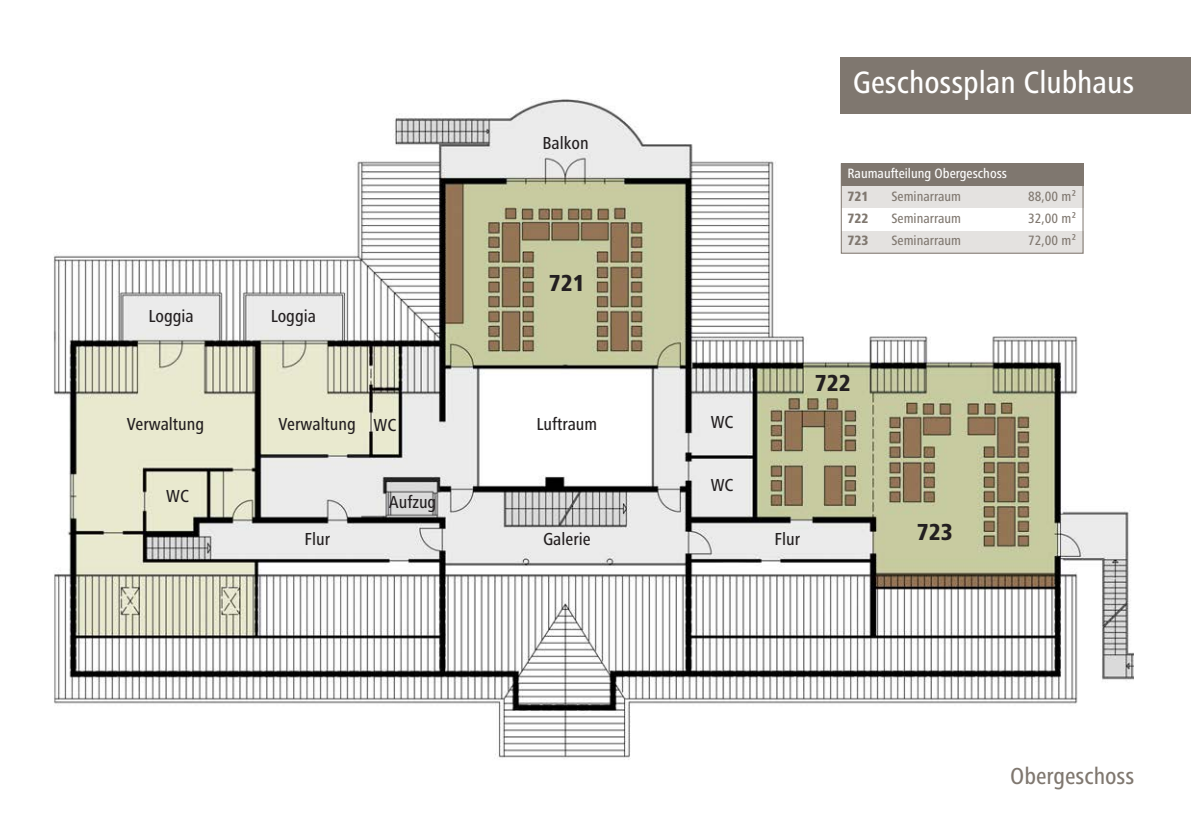
<style>
.page{position:relative;width:1191px;height:840px;background:#fff}
.page>*{position:absolute;margin:0;border:0;box-sizing:border-box;transform-origin:0 0}
.t1{font:500 condensed 32px "Frutiger Next Pro";color:#fff}
.t2{font:500 condensed 24px "Frutiger Next Pro";color:#7f776f}
.t3{font:800 condensed 24px "Frutiger Next Pro";color:#231f20}
.t4{font:500 condensed 18px "Frutiger Next Pro";color:#231f20}
.t5{font:500 condensed 14px "Frutiger Next Pro";color:#7f776f}
.t6{font:500 condensed 14px "Frutiger Next Pro";color:#fff}
.t7{font:800 condensed 14px "Frutiger Next Pro";color:#7f776f}
</style>
<div class="page">
<img style="left:53px;top:99px;width:1081px;height:661px">
<div style="left:840px;top:57px;width:351px;height:56px;background:#7f776f"></div>
<div style="left:840px;top:231px;width:243px;height:22px;background:#e4e2e0"></div>
<div style="left:840px;top:185px;width:243px;height:23px;background:#e4e2e0"></div>
<div style="left:840px;top:163px;width:243px;height:22px;background:#7f776f"></div>
<div style="left:840px;top:163px;width:243px;height:90px;border:1px solid #7f776f"></div>
<p class="t4" style="left:542px;top:133px;width:48px">Balkon</p>
<p class="t4" style="left:148px;top:305px;width:47px">Loggia</p>
<p class="t4" style="left:271px;top:305px;width:47px">Loggia</p>
<h2 class="t3" style="left:549px;top:269px;width:38px">721</h2>
<p class="t4" style="left:127px;top:413px;width:79px">Verwaltung</p>
<p class="t4" style="left:166px;top:485px;width:24px">WC</p>
<p class="t4" style="left:279px;top:413px;width:79px">Verwaltung</p>
<p class="t4" style="left:373px;top:414px;width:24px">WC</p>
<p class="t4" style="left:710px;top:411px;width:24px">WC</p>
<p class="t4" style="left:536px;top:413px;width:62px">Luftraum</p>
<p class="t4" style="left:389px;top:491px;width:49px">Aufzug</p>
<p class="t4" style="left:710px;top:474px;width:24px">WC</p>
<p class="t4" style="left:304px;top:528px;width:27px">Flur</p>
<p class="t4" style="left:543px;top:528px;width:49px">Galerie</p>
<h1 class="t1" style="left:852px;top:64px;width:283px">Geschossplan Clubhaus</h1>
<p class="t6" style="left:847px;top:166px;width:161px">Raumaufteilung Obergeschoss</p>
<p class="t7" style="left:847px;top:188px;width:23px">721</p>
<p class="t5" style="left:891px;top:188px;width:71px">Seminarraum</p>
<p class="t5" style="left:1028px;top:188px;width:50px">88,00 m²</p>
<p class="t7" style="left:847px;top:210px;width:23px">722</p>
<p class="t5" style="left:891px;top:210px;width:71px">Seminarraum</p>
<p class="t5" style="left:1028px;top:210px;width:50px">32,00 m²</p>
<p class="t7" style="left:847px;top:232px;width:23px">723</p>
<p class="t5" style="left:891px;top:232px;width:71px">Seminarraum</p>
<p class="t5" style="left:1028px;top:232px;width:50px">72,00 m²</p>
<h2 class="t3" style="left:814px;top:369px;width:38px">722</h2>
<p class="t4" style="left:774px;top:528px;width:27px">Flur</p>
<h2 class="t3" style="left:916px;top:517px;width:38px">723</h2>
<h2 class="t2" style="left:1010px;top:761px;width:126px">Obergeschoss</h2>
</div>
